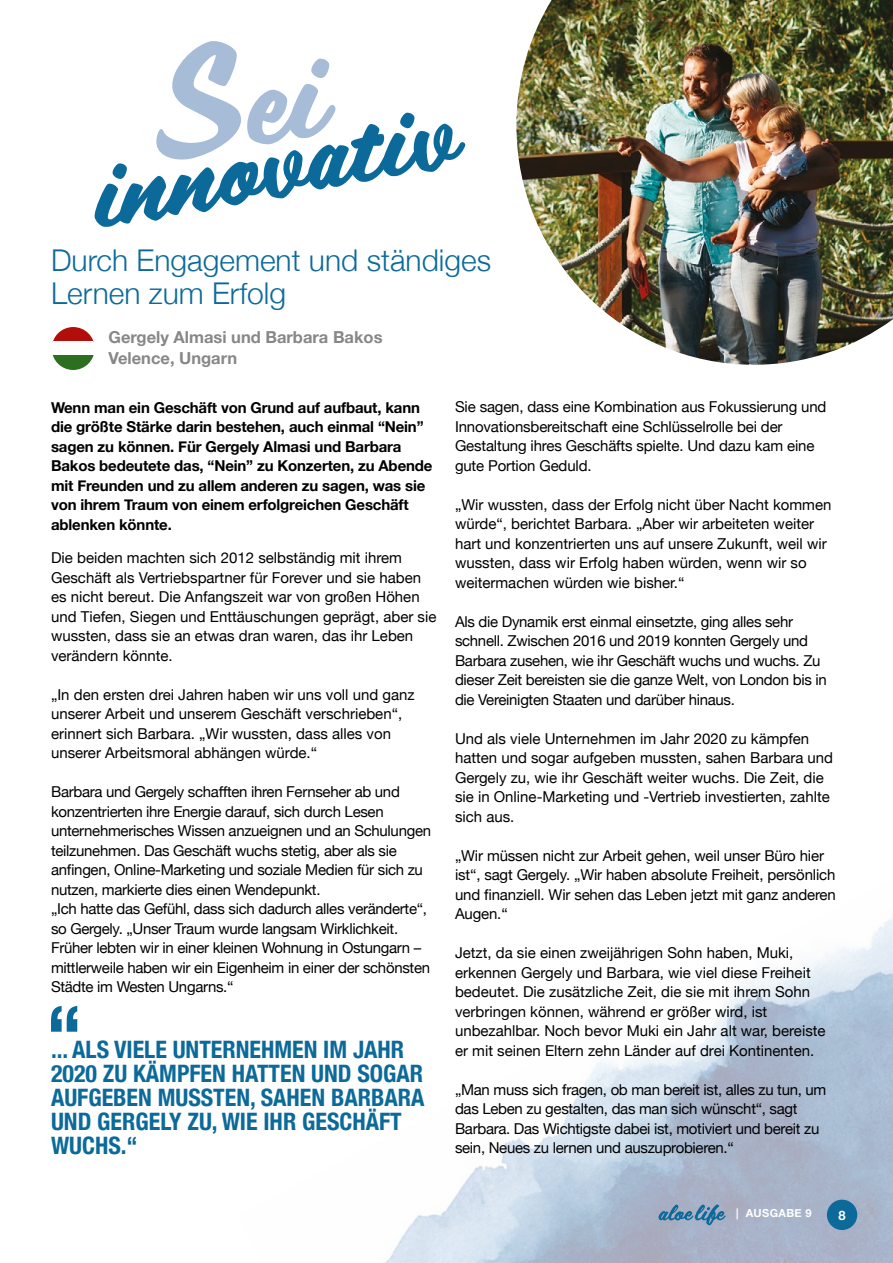
<style>
.page{position:relative;width:893px;height:1263px;background:#fff}
.page>*{position:absolute;margin:0;border:0;box-sizing:border-box;transform-origin:0 0}
.t1{font:107.4px "Scriptorama JF Tradeshow";color:#0c6a9a}
.t2{font:300 30px/33px "Helvetica Neue";color:#0c6a9a}
.t3{font:700 condensed 24px/24px "Helvetica Neue";color:#0c6a9a}
.t4{font:700 16.5px/21px "Helvetica Neue";color:#878787}
.t5{font:15px/19.5px "Helvetica Neue";letter-spacing:-.01em;color:#000}
.t6{font:700 15px/19.5px "Helvetica Neue";letter-spacing:-.01em;color:#000}
.t7{font:700 12.9px "Helvetica Neue";color:#fff}
.t8{font:700 11.1px "Helvetica Neue";letter-spacing:.03em;color:#fff}
</style>
<div class="page">
<img style="left:384px;top:915px;width:509px;height:348px">
<img style="left:516px;top:0;width:377px;height:365px">
<svg style="left:53px;top:327px;width:41px;height:14px"></svg>
<svg style="left:53px;top:356px;width:41px;height:14px"></svg>
<svg style="left:51px;top:1006px;width:26px;height:26px"></svg>
<div style="left:827px;top:1200px;width:30px;height:30px;background:#0c6a9a;border-radius:50%"></div>
<svg style="left:658px;top:1204px;width:68px;height:21px"></svg>
<h1 class="t1" style="left:77px;top:115px;width:371px;rotate:-10deg">innovativ</h1>
<h2 class="t2" style="left:51px;top:242px;width:442px">Durch Engagement und ständiges<br>Lernen zum Erfolg</h2>
<p class="t4" style="left:109px;top:327px;width:275px">Gergely Almasi und Barbara Bakos<br>Velence, Ungarn</p>
<p class="t6" style="left:51px;top:398px;width:383px">Wenn man ein Geschäft von Grund auf aufbaut, kann die größte Stärke darin bestehen, auch einmal “Nein” sagen zu können. Für Gergely Almasi und Barbara Bakos bedeutete das, “Nein” zu Konzerten, zu Abende mit Freunden und zu allem anderen zu sagen, was sie von ihrem Traum von einem erfolgreichen Geschäft ablenken könnte.</p>
<p class="t5" style="left:51px;top:549px;width:387px">Die beiden machten sich 2012 selbständig mit ihrem Geschäft als Vertriebspartner für Forever und sie haben es nicht bereut. Die Anfangszeit war von großen Höhen und Tiefen, Siegen und Enttäuschungen geprägt, aber sie wussten, dass sie an etwas dran waren, das ihr Leben verändern könnte.</p>
<p class="t5" style="left:51px;top:686px;width:365px">„In den ersten drei Jahren haben wir uns voll und ganz unserer Arbeit und unserem Geschäft verschrieben“, erinnert sich Barbara. „Wir wussten, dass alles von unserer Arbeitsmoral abhängen würde.“</p>
<p class="t5" style="left:51px;top:783px;width:382px">Barbara und Gergely schafften ihren Fernseher ab und konzentrierten ihre Energie darauf, sich durch Lesen unternehmerisches Wissen anzueignen und an Schulungen teilzunehmen. Das Geschäft wuchs stetig, aber als sie anfingen, Online-Marketing und soziale Medien für sich zu nutzen, markierte dies einen Wendepunkt.<br>„Ich hatte das Gefühl, dass sich dadurch alles veränderte“, so Gergely. „Unser Traum wurde langsam Wirklichkeit.<br>Früher lebten wir in einer kleinen Wohnung in Ostungarn – mittlerweile haben wir ein Eigenheim in einer der schönsten Städte im Westen Ungarns.“</p>
<p class="t5" style="left:455px;top:398px;width:373px">Sie sagen, dass eine Kombination aus Fokussierung und Innovationsbereitschaft eine Schlüsselrolle bei der Gestaltung ihres Geschäfts spielte. Und dazu kam eine gute Portion Geduld.</p>
<p class="t5" style="left:455px;top:496px;width:378px">„Wir wussten, dass der Erfolg nicht über Nacht kommen würde“, berichtet Barbara. „Aber wir arbeiteten weiter hart und konzentrierten uns auf unsere Zukunft, weil wir wussten, dass wir Erfolg haben würden, wenn wir so weitermachen würden wie bisher.“</p>
<p class="t5" style="left:455px;top:613px;width:373px">Als die Dynamik erst einmal einsetzte, ging alles sehr schnell. Zwischen 2016 und 2019 konnten Gergely und Barbara zusehen, wie ihr Geschäft wuchs und wuchs. Zu dieser Zeit bereisten sie die ganze Welt, von London bis in die Vereinigten Staaten und darüber hinaus.</p>
<p class="t5" style="left:455px;top:730px;width:380px">Und als viele Unternehmen im Jahr 2020 zu kämpfen hatten und sogar aufgeben mussten, sahen Barbara und Gergely zu, wie ihr Geschäft weiter wuchs. Die Zeit, die sie in Online-Marketing und -Vertrieb investierten, zahlte sich aus.</p>
<p class="t5" style="left:455px;top:847px;width:382px">„Wir müssen nicht zur Arbeit gehen, weil unser Büro hier ist“, sagt Gergely. „Wir haben absolute Freiheit, persönlich und finanziell. Wir sehen das Leben jetzt mit ganz anderen Augen.“</p>
<p class="t5" style="left:455px;top:944px;width:372px">Jetzt, da sie einen zweijährigen Sohn haben, Muki, erkennen Gergely und Barbara, wie viel diese Freiheit bedeutet. Die zusätzliche Zeit, die sie mit ihrem Sohn verbringen können, während er größer wird, ist unbezahlbar. Noch bevor Muki ein Jahr alt war, bereiste er mit seinen Eltern zehn Länder auf drei Kontinenten.</p>
<p class="t5" style="left:455px;top:1081px;width:373px">„Man muss sich fragen, ob man bereit ist, alles zu tun, um das Leben zu gestalten, das man sich wünscht“, sagt Barbara. Das Wichtigste dabei ist, motiviert und bereit zu sein, Neues zu lernen und auszuprobieren.“</p>
<h3 class="t3" style="left:51px;top:1036px;width:375px">... ALS VIELE UNTERNEHMEN IM JAHR<br>2020 ZU KÄMPFEN HATTEN UND SOGAR<br>AUFGEBEN MUSSTEN, SAHEN BARBARA<br>UND GERGELY ZU, WIE IHR GESCHÄFT<br>WUCHS.“</h3>
<p class="t8" style="left:736px;top:1205px;width:77px">| AUSGABE 9</p>
<p class="t7" style="left:838px;top:1205px;width:9px">8</p>
</div>
